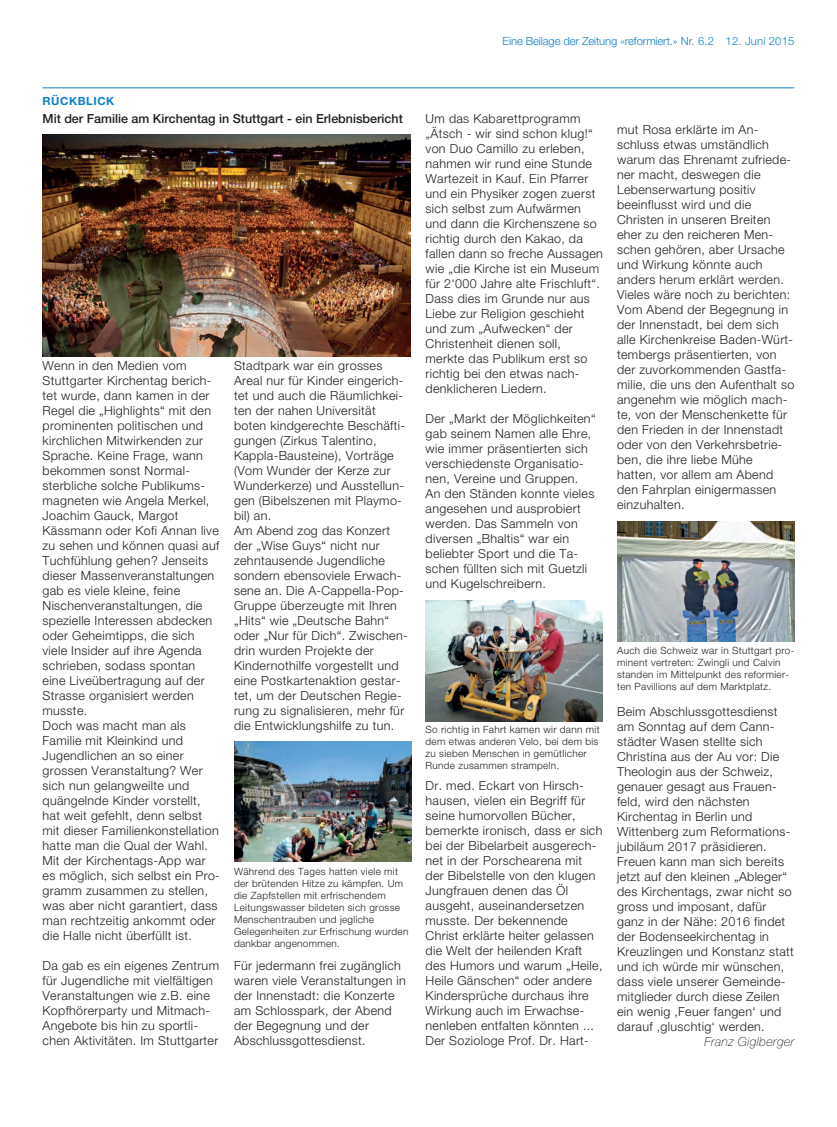
<style>
.page{position:relative;width:837px;height:1127px;background:#fff}
.page>*{position:absolute;margin:0;border:0;box-sizing:border-box;transform-origin:0 0}
._00_Bildnachweis{font:300 12.5px/15px "Helvetica Neue LT Pro";letter-spacing:.025em;color:#231f20}
._00_Bildnachweis-2{font:500 12.5px "Helvetica Neue LT Pro";color:#231f20}
._00_Bildnachweis-3{font:italic 100 12.5px "Helvetica Neue LT Pro";letter-spacing:.025em;color:#231f20}
.t1{font:300 11.25px "Helvetica Neue LT Pro";letter-spacing:-.01em;color:#0c80c4}
._02_Rubriktitel{font:700 11.25px "Helvetica Neue LT Pro";letter-spacing:.05em;color:#0c80c4}
._00_Bildnachweis-4{font:300 10px/12px "Helvetica Neue LT Pro";letter-spacing:.03em;color:#231f20}
</style>
<div class="page">
<hr style="left:43px;top:87px;width:751px;height:1px;background:#0c80c4">
<img style="left:234px;top:741px;width:177px;height:121px">
<img style="left:43px;top:135px;width:368px;height:221px">
<img style="left:425px;top:601px;width:177px;height:120px">
<img style="left:617px;top:521px;width:177px;height:121px">
<p class="t1" style="left:502px;top:34px;width:293px">Eine Beilage der Zeitung «reformiert.» Nr. 6.2 12. Juni 2015</p>
<p class="_02_Rubriktitel" style="left:43px;top:94px;width:73px">RÜCKBLICK</p>
<p class="_00_Bildnachweis-2" style="left:43px;top:111px;width:362px">Mit der Familie am Kirchentag in Stuttgart - ein Erlebnisbericht</p>
<p class="_00_Bildnachweis" style="left:43px;top:357px;width:178px">Wenn in den Medien vom<br>Stuttgarter Kirchentag berich&shy;tet wurde, dann kamen in der<br>Regel die „Highlights“ mit den prominenten politischen und kirchlichen Mitwirkenden zur<br>Sprache. Keine Frage, wann bekommen sonst Normal&shy;sterbliche solche Publikums&shy;magneten wie Angela Merkel,<br>Joachim Gauck, Margot<br>Kässmann oder Kofi Annan live zu sehen und können quasi auf<br>Tuchfühlung gehen? Jenseits dieser Massenveranstaltungen gab es viele kleine, feine<br>Nischenveranstaltungen, die spezielle Interessen abdecken oder Geheimtipps, die sich viele Insider auf ihre Agenda schrieben, sodass spontan eine Liveübertragung auf der<br>Strasse organisiert werden musste.</p>
<p class="_00_Bildnachweis" style="left:43px;top:717px;width:179px">Doch was macht man als<br>Familie mit Kleinkind und<br>Jugendlichen an so einer grossen Veranstaltung? Wer sich nun gelangweilte und quängelnde Kinder vorstellt, hat weit gefehlt, denn selbst mit dieser Familienkonstellation hatte man die Qual der Wahl.<br>Mit der Kirchentags-App war es möglich, sich selbst ein Pro&shy;gramm zusammen zu stellen, was aber nicht garantiert, dass man rechtzeitig ankommt oder die Halle nicht überfüllt ist.</p>
<p class="_00_Bildnachweis" style="left:43px;top:957px;width:178px">Da gab es ein eigenes Zentrum für Jugendliche mit vielfältigen<br>Veranstaltungen wie z.B. eine<br>Kopfhörerparty und Mitmach-<br>Angebote bis hin zu sportli&shy;chen Aktivitäten. Im Stuttgarter</p>
<p class="_00_Bildnachweis" style="left:234px;top:357px;width:172px">Stadtpark war ein grosses<br>Areal nur für Kinder eingerich&shy;tet und auch die Räumlichkei&shy;ten der nahen Universität boten kindgerechte Beschäfti&shy;gungen (Zirkus Talentino,<br>Kappla-Bausteine), Vorträge (Vom Wunder der Kerze zur<br>Wunderkerze) und Ausstellun&shy;gen (Bibelszenen mit Playmo&shy;bil) an.</p>
<p class="_00_Bildnachweis" style="left:234px;top:522px;width:175px">Am Abend zog das Konzert der „Wise Guys“ nicht nur zehntausende Jugendliche sondern ebensoviele Erwach&shy;sene an. Die A-Cappella-Pop-<br>Gruppe überzeugte mit Ihren „Hits“ wie „Deutsche Bahn“ oder „Nur für Dich“. Zwischen&shy;drin wurden Projekte der<br>Kindernothilfe vorgestellt und eine Postkartenaktion gestar&shy;tet, um der Deutschen Regie&shy;rung zu signalisieren, mehr für die Entwicklungshilfe zu tun.</p>
<p class="_00_Bildnachweis-4" style="left:234px;top:865px;width:176px">Während des Tages hatten viele mit der brütenden Hitze zu kämpfen. Um die Zapfstellen mit erfrischendem Leitungswasser bildeten sich grosse Menschentrauben und jegliche Gelegenheiten zur Erfrischung wurden dankbar angenommen.</p>
<p class="_00_Bildnachweis" style="left:234px;top:957px;width:173px">Für jedermann frei zugänglich waren viele Veranstaltungen in der Innenstadt: die Konzerte am Schlosspark, der Abend der Begegnung und der<br>Abschlussgottesdienst.</p>
<p class="_00_Bildnachweis" style="left:425px;top:111px;width:179px">Um das Kabarettprogramm „Ätsch - wir sind schon klug!“ von Duo Camillo zu erleben, nahmen wir rund eine Stunde<br>Wartezeit in Kauf. Ein Pfarrer und ein Physiker zogen zuerst sich selbst zum Aufwärmen und dann die Kirchenszene so richtig durch den Kakao, da fallen dann so freche Aussagen wie „die Kirche ist ein Museum für 2‘000 Jahre alte Frischluft“.<br>Dass dies im Grunde nur aus<br>Liebe zur Religion geschieht und zum „Aufwecken“ der<br>Christenheit dienen soll, merkte das Publikum erst so richtig bei den etwas nach&shy;denklicheren Liedern.</p>
<p class="_00_Bildnachweis" style="left:425px;top:411px;width:171px">Der „Markt der Möglichkeiten“ gab seinem Namen alle Ehre, wie immer präsentierten sich verschiedenste Organisatio&shy;nen, Vereine und Gruppen.</p>
<p class="_00_Bildnachweis" style="left:425px;top:486px;width:170px">An den Ständen konnte vieles angesehen und ausprobiert werden. Das Sammeln von diversen „Bhaltis“ war ein beliebter Sport und die Ta&shy;schen füllten sich mit Guetzli und Kugelschreibern.</p>
<p class="_00_Bildnachweis" style="left:617px;top:122px;width:175px">mut Rosa erklärte im An&shy;schluss etwas umständlich warum das Ehrenamt zufriede&shy;ner macht, deswegen die<br>Lebenserwartung positiv beeinflusst wird und die<br>Christen in unseren Breiten eher zu den reicheren Men&shy;schen gehören, aber Ursache und Wirkung könnte auch anders herum erklärt werden.</p>
<p class="_00_Bildnachweis" style="left:617px;top:287px;width:179px">Vieles wäre noch zu berichten:<br>Vom Abend der Begegnung in der Innenstadt, bei dem sich alle Kirchenkreise Baden-Würt&shy;tembergs präsentierten, von der zuvorkommenden Gastfa&shy;milie, die uns den Aufenthalt so angenehm wie möglich mach&shy;te, von der Menschenkette für den Frieden in der Innenstadt oder von den Verkehrsbetrie&shy;ben, die ihre liebe Mühe hatten, vor allem am Abend den Fahrplan einigermassen einzuhalten.</p>
<p class="_00_Bildnachweis-4" style="left:425px;top:723px;width:175px">So richtig in Fahrt kamen wir dann mit dem etwas anderen Velo, bei dem bis zu sieben Menschen in gemütlicher Runde zusammen strampeln.</p>
<p class="_00_Bildnachweis" style="left:425px;top:777px;width:178px">Dr. med. Eckart von Hirsch&shy;hausen, vielen ein Begriff für seine humorvollen Bücher, bemerkte ironisch, dass er sich bei der Bibelarbeit ausgerech&shy;net in der Porschearena mit der Bibelstelle von den klugen<br>Jungfrauen denen das Öl ausgeht, auseinandersetzen musste. Der bekennende<br>Christ erklärte heiter gelassen die Welt der heilenden Kraft des Humors und warum „Heile,<br>Heile Gänschen“ oder andere<br>Kindersprüche durchaus ihre<br>Wirkung auch im Erwachse&shy;nenleben entfalten könnten ...</p>
<p class="_00_Bildnachweis" style="left:425px;top:1032px;width:165px">Der Soziologe Prof. Dr. Hart-</p>
<p class="_00_Bildnachweis-4" style="left:617px;top:644px;width:179px">Auch die Schweiz war in Stuttgart pro&shy;minent vertreten: Zwingli und Calvin standen im Mittelpunkt des reformier&shy;ten Pavillions auf dem Marktplatz.</p>
<p class="_00_Bildnachweis" style="left:617px;top:704px;width:175px">Beim Abschlussgottesdienst am Sonntag auf dem Cann&shy;städter Wasen stellte sich<br>Christina aus der Au vor: Die<br>Theologin aus der Schweiz, genauer gesagt aus Frauen&shy;feld, wird den nächsten<br>Kirchentag in Berlin und<br>Wittenberg zum Reformations&shy;jubiläum 2017 präsidieren.</p>
<p class="_00_Bildnachweis" style="left:617px;top:854px;width:178px">Freuen kann man sich bereits jetzt auf den kleinen „Ableger“ des Kirchentags, zwar nicht so gross und imposant, dafür ganz in der Nähe: 2016 findet der Bodenseekirchentag in<br>Kreuzlingen und Konstanz statt und ich würde mir wünschen, dass viele unserer Gemeinde&shy;mitglieder durch diese Zeilen ein wenig ‚Feuer fangen‘ und darauf ‚gluschtig‘ werden.</p>
<p class="_00_Bildnachweis-3" style="left:704px;top:1034px;width:91px">Franz Giglberger</p>
</div>
